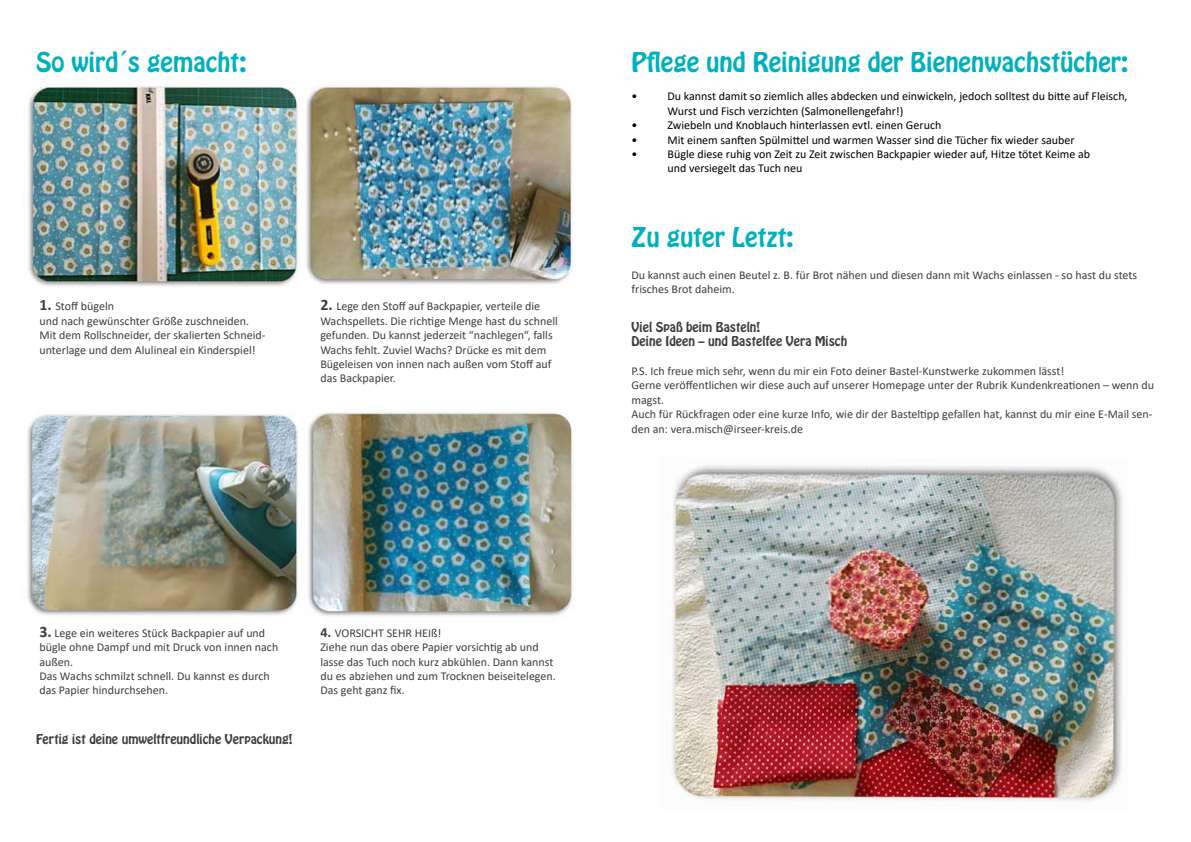
<style>
.page{position:relative;width:1191px;height:842px;background:#fff}
.page>*{position:absolute;margin:0;border:0;box-sizing:border-box;transform-origin:0 0}
.t1{font:24px "Hobo Std";color:#00b0bf}
.t2{font:12px/14.4px "Calibri";color:#3e3d40}
.t3{font:12px/14.4px "Calibri";color:#000}
.t4{font:12px/14.4px "Hobo Std";color:#3e3d40}
.s1{font-weight:700;font-size:16px}
.s2{font-weight:700;font-size:14px}
</style>
<div class="page">
<img style="left:672px;top:465px;width:451px;height:336px">
<img style="left:27px;top:86px;width:273px;height:201px">
<img style="left:306px;top:86px;width:267px;height:199px">
<img style="left:27px;top:413px;width:276px;height:202px">
<img style="left:308px;top:412px;width:265px;height:204px">
<h1 class="t1" style="left:36px;top:45px;width:212px">So wird´s gemacht:</h1>
<p class="t2" style="left:39px;top:299px;width:227px"><span class="s1">1.</span> Stoff bügeln<br>und nach gewünschter Größe zuschneiden.<br>Mit dem Rollschneider, der skalierten Schneid&shy;unterlage und dem Alulineal ein Kinderspiel!</p>
<p class="t2" style="left:320px;top:299px;width:239px"><span class="s1">2.</span> Lege den Stoff auf Backpapier, verteile die Wachspellets. Die richtige Menge hast du schnell gefunden. Du kannst jederzeit “nachlegen“, falls Wachs fehlt. Zuviel Wachs? Drücke es mit dem Bügeleisen von innen nach außen vom Stoff auf das Backpapier.</p>
<h1 class="t1" style="left:631px;top:45px;width:498px">Pflege und Reinigung der Bienenwachstücher:</h1>
<p class="t3" style="left:631px;top:89px;width:7px">•</p>
<p class="t3" style="left:667px;top:89px;width:461px">Du kannst damit so ziemlich alles abdecken und einwickeln, jedoch solltest du bitte auf Fleisch,<br>Wurst und Fisch verzichten (Salmonellengefahr!)</p>
<p class="t3" style="left:631px;top:118px;width:7px">•</p>
<p class="t3" style="left:667px;top:118px;width:275px">Zwiebeln und Knoblauch hinterlassen evtl. einen Geruch</p>
<p class="t3" style="left:631px;top:132px;width:7px">•</p>
<p class="t3" style="left:667px;top:132px;width:409px">Mit einem sanften Spülmittel und warmen Wasser sind die Tücher fix wieder sauber</p>
<p class="t3" style="left:631px;top:146px;width:7px">•</p>
<p class="t3" style="left:667px;top:146px;width:424px">Bügle diese ruhig von Zeit zu Zeit zwischen Backpapier wieder auf, Hitze tötet Keime ab und versiegelt das Tuch neu</p>
<h1 class="t1" style="left:631px;top:221px;width:163px">Zu guter Letzt:</h1>
<p class="t2" style="left:631px;top:267px;width:507px">Du kannst auch einen Beutel z. B. für Brot nähen und diesen dann mit Wachs einlassen - so hast du stets frisches Brot daheim.</p>
<p class="t4" style="left:631px;top:320px;width:217px">Viel Spaß beim Basteln!<br>Deine Ideen – und Bastelfee Vera Misch</p>
<p class="t2" style="left:631px;top:364px;width:524px">P.S. Ich freue mich sehr, wenn du mir ein Foto deiner Bastel-Kunstwerke zukommen lässt!<br>Gerne veröffentlichen wir diese auch auf unserer Homepage unter der Rubrik Kundenkreationen – wenn du magst.<br>Auch für Rückfragen oder eine kurze Info, wie dir der Basteltipp gefallen hat, kannst du mir eine E-Mail sen&shy;den an: vera.misch@irseer-kreis.de</p>
<p class="t2" style="left:39px;top:625px;width:240px"><span class="s1">3.</span> Lege ein weiteres Stück Backpapier auf und bügle ohne Dampf und mit Druck von innen nach außen.<br>Das Wachs schmilzt schnell. Du kannst es durch das Papier hindurchsehen.</p>
<p class="t2" style="left:320px;top:625px;width:237px"><span class="s2">4.</span> VORSICHT SEHR HEIß!<br>Ziehe nun das obere Papier vorsichtig ab und lasse das Tuch noch kurz abkühlen. Dann kannst du es abziehen und zum Trocknen beiseitelegen.<br>Das geht ganz fix.</p>
<p class="t4" style="left:36px;top:732px;width:258px">Fertig ist deine umweltfreundliche Verpackung!</p>
</div>
